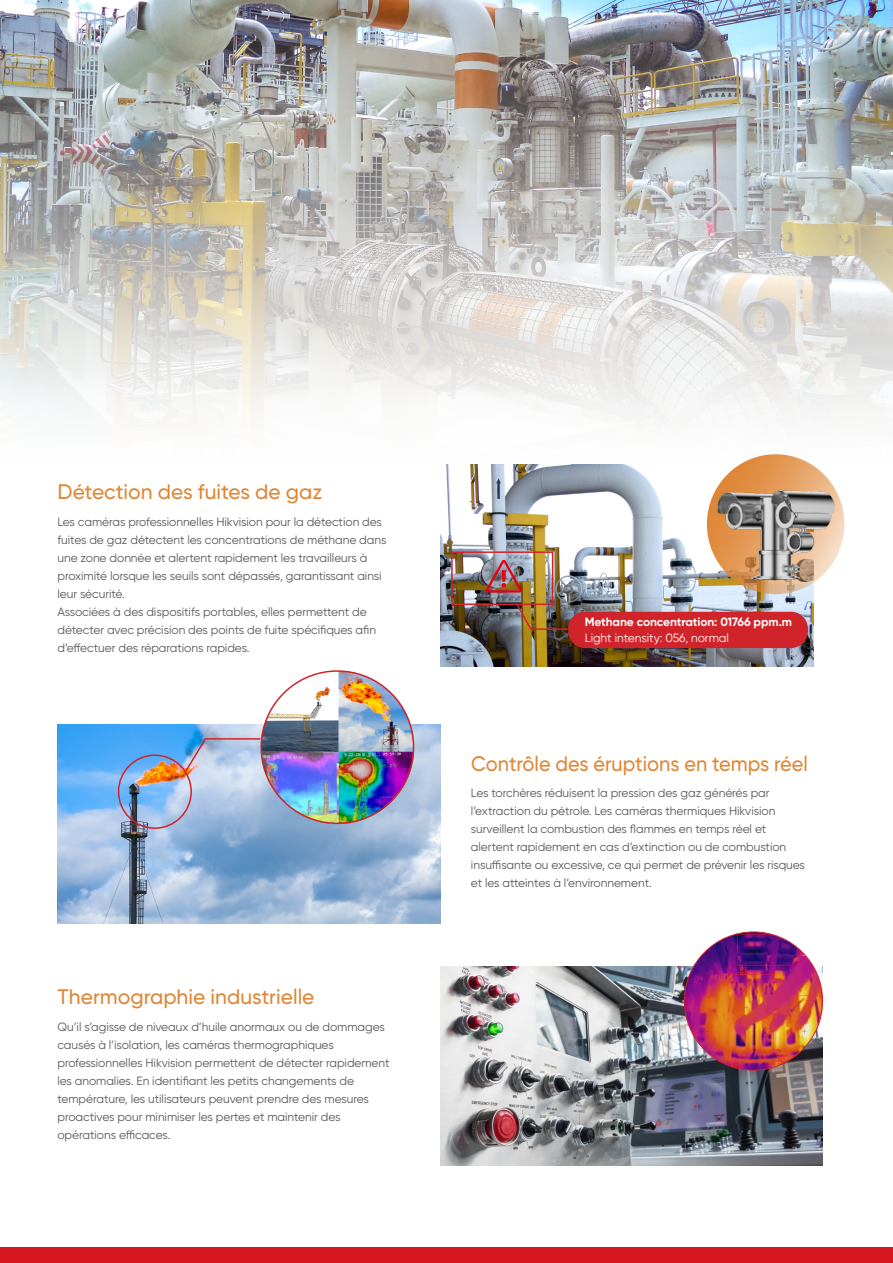
<style>
.page{position:relative;width:893px;height:1263px;background:#fff}
.page>*{position:absolute;margin:0;border:0;box-sizing:border-box;transform-origin:0 0}
.t1{font:500 21px "Gilroy";color:#df8636}
.t2{font:500 21px "Gilroy";color:#df8636;scale:.95 1}
.t3{font:12px/18px "Gilroy";letter-spacing:-.005em;color:#57585a}
.t4{font:700 12px "Gilroy";letter-spacing:-.005em;color:#fff}
.t5{font:12px "Gilroy";letter-spacing:-.005em;color:#fff}
</style>
<div class="page">
<img style="left:440px;top:966px;width:383px;height:199px">
<img style="left:57px;top:724px;width:383px;height:199px">
<img style="left:0;top:0;width:893px;height:465px">
<img style="left:440px;top:465px;width:374px;height:201px">
<div style="left:118px;top:754px;width:74px;height:75px;border:2px solid #d1232a;border-radius:50%"></div>
<img style="left:184px;top:670px;width:231px;height:155px">
<svg style="left:515px;top:603px;width:55px;height:28px"></svg>
<svg style="left:707px;top:454px;width:137px;height:140px;background:#e5a062"></svg>
<img style="left:717px;top:477px;width:117px;height:117px">
<div style="left:568px;top:612px;width:240px;height:36px;background:#d1232a;border-radius:17px"></div>
<div style="left:451px;top:551px;width:102px;height:54px;border:2px solid #d1232a"></div>
<svg style="left:486px;top:560px;width:36px;height:32px"></svg>
<img style="left:684px;top:932px;width:139px;height:138px;border-radius:69px">
<div style="left:0;top:1247px;width:893px;height:16px;background:#d7171f"></div>
<p class="t1" style="left:58px;top:479px;width:266px">Détection des fuites de gaz</p>
<p class="t3" style="left:57px;top:512px;width:331px">Les caméras professionnelles Hikvision pour la détection des fuites de gaz détectent les concentrations de méthane dans une zone donnée et alertent rapidement les travailleurs à proximité lorsque les seuils sont dépassés, garantissant ainsi leur sécurité.<br>Associées à des dispositifs portables, elles permettent de détecter avec précision des points de fuite spécifiques afin d’effectuer des réparations rapides.</p>
<p class="t1" style="left:58px;top:983px;width:258px">Thermographie industrielle</p>
<p class="t3" style="left:57px;top:1018px;width:334px">Qu’il s’agisse de niveaux d’huile anormaux ou de dommages causés à l’isolation, les caméras thermographiques professionnelles Hikvision permettent de détecter rapidement les anomalies. En identifiant les petits changements de température, les utilisateurs peuvent prendre des mesures proactives pour minimiser les pertes et maintenir des opérations efficaces.</p>
<p class="t4" style="left:585px;top:614px;width:209px">Methane concentration: 01766 ppm.m</p>
<p class="t5" style="left:585px;top:630px;width:145px">Light intensity: 056, normal</p>
<p class="t2" style="left:471px;top:750px;width:356px">Contrôle des éruptions en temps réel</p>
<p class="t3" style="left:471px;top:784px;width:336px">Les torchères réduisent la pression des gaz générés par l’extraction du pétrole. Les caméras thermiques Hikvision surveillent la combustion des flammes en temps réel et alertent rapidement en cas d’extinction ou de combustion insuffisante ou excessive, ce qui permet de prévenir les risques et les atteintes à l’environnement.</p>
</div>
